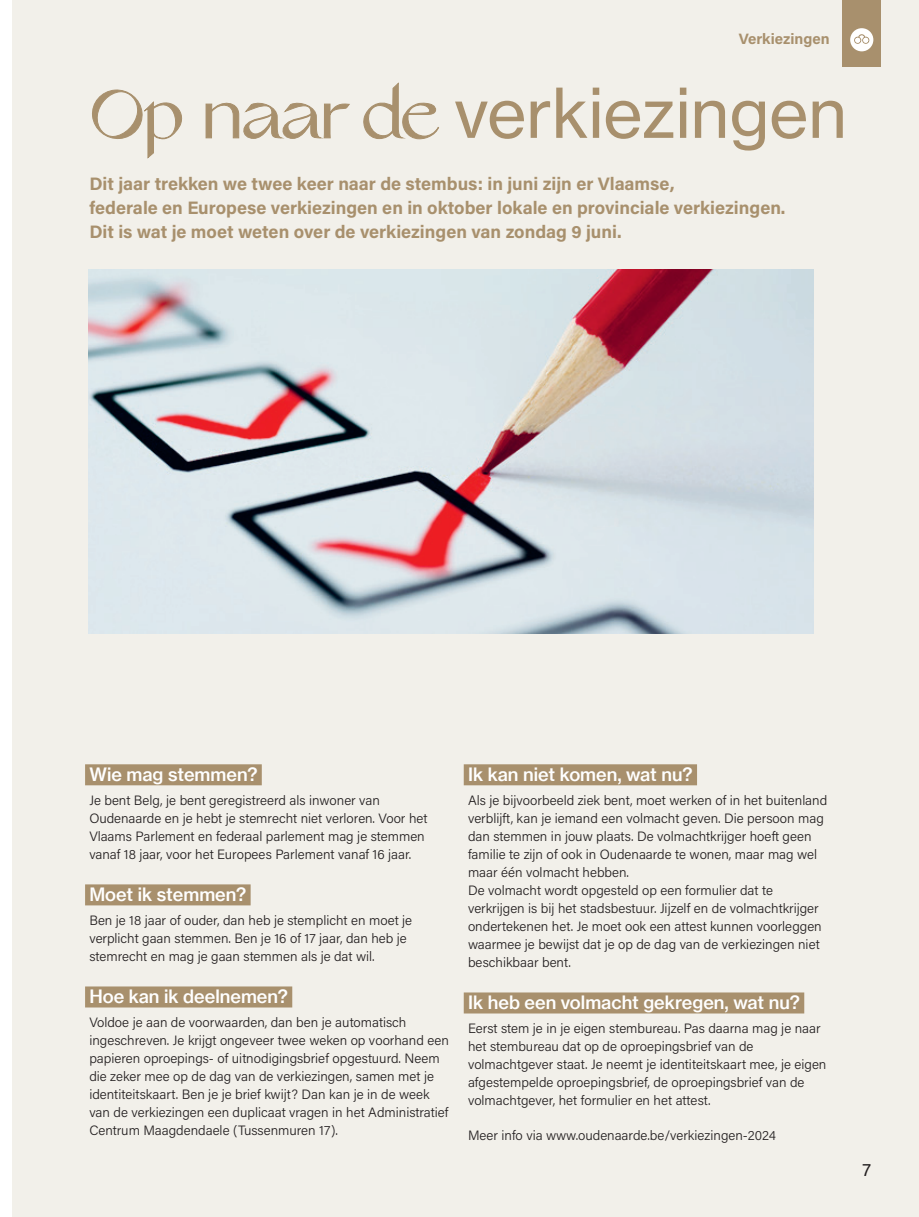
<style>
.page{position:relative;width:919px;height:1217px;background:#fff}
.page>*{position:absolute;margin:0;border:0;box-sizing:border-box;transform-origin:0 0}
.t1{font:67.5px "N Haas Grotesk TX Pro 55 Rg";color:#a8906d}
.t2{font:700 18px/24px "Acumin Pro";color:#a8906d}
.t3{font:18px "N Haas Grotesk TX Pro 65 Md";color:#fff}
.t4{font:18px "Acumin Variable Concept";color:#231f20}
.t5{font:700 15px "Acumin Pro";color:#a8906d}
.t6{font:300 13.5px/18px "Acumin Pro";color:#231f20}
.s1{font-family:"Grand Slang"}
</style>
<div class="page">
<div style="left:13px;top:0;width:905px;height:1216px;background:#f2f0ea"></div>
<div style="left:842px;top:0;width:39px;height:67px;background:#a8906d"></div>
<svg style="left:850px;top:28px;width:23px;height:23px"></svg>
<div style="left:85px;top:764px;width:177px;height:21px;background:#a8906d"></div>
<div style="left:85px;top:884px;width:165px;height:21px;background:#a8906d"></div>
<div style="left:85px;top:986px;width:207px;height:21px;background:#a8906d"></div>
<div style="left:463px;top:764px;width:234px;height:21px;background:#a8906d"></div>
<div style="left:463px;top:992px;width:341px;height:21px;background:#a8906d"></div>
<img style="left:89px;top:269px;width:724px;height:364px">
<p class="t5" style="left:738px;top:28px;width:92px">Verkiezingen</p>
<h1 class="t1" style="left:89px;top:72px;width:759px"><span class="s1">Op naar de</span> verkiezingen</h1>
<h2 class="t2" style="left:89px;top:171px;width:697px">Dit jaar trekken we twee keer naar de stembus: in juni zijn er Vlaamse,<br>federale en Europese verkiezingen en in oktober lokale en provinciale verkiezingen.<br>Dit is wat je moet weten over de verkiezingen van zondag 9 juni.</h2>
<h2 class="t3" style="left:89px;top:763px;width:170px">Wie mag stemmen?</h2>
<p class="t6" style="left:89px;top:790px;width:340px">Je bent Belg, je bent geregistreerd als inwoner van Oudenaarde en je hebt je stemrecht niet verloren. Voor het Vlaams Parlement en federaal parlement mag je stemmen vanaf 18 jaar, voor het Europees Parlement vanaf 16 jaar.</p>
<h2 class="t3" style="left:89px;top:883px;width:158px">Moet ik stemmen?</h2>
<p class="t6" style="left:89px;top:910px;width:324px">Ben je 18 jaar of ouder, dan heb je stemplicht en moet je verplicht gaan stemmen. Ben je 16 of 17 jaar, dan heb je stemrecht en mag je gaan stemmen als je dat wil.</p>
<h2 class="t3" style="left:89px;top:985px;width:200px">Hoe kan ik deelnemen?</h2>
<p class="t6" style="left:89px;top:1012px;width:361px">Voldoe je aan de voorwaarden, dan ben je automatisch ingeschreven. Je krijgt ongeveer twee weken op voorhand een papieren oproepings- of uitnodigingsbrief opgestuurd. Neem die zeker mee op de dag van de verkiezingen, samen met je identiteitskaart. Ben je je brief kwijt? Dan kan je in de week van de verkiezingen een duplicaat vragen in het Administratief Centrum Maagdendaele (Tussenmuren 17).</p>
<h2 class="t3" style="left:468px;top:763px;width:226px">Ik kan niet komen, wat nu?</h2>
<p class="t6" style="left:468px;top:790px;width:361px">Als je bijvoorbeeld ziek bent, moet werken of in het buitenland verblijft, kan je iemand een volmacht geven. Die persoon mag dan stemmen in jouw plaats. De volmachtkrijger hoeft geen familie te zijn of ook in Oudenaarde te wonen, maar mag wel maar één volmacht hebben.<br>De volmacht wordt opgesteld op een formulier dat te verkrijgen is bij het stadsbestuur. Jijzelf en de volmachtkrijger ondertekenen het. Je moet ook een attest kunnen voorleggen waarmee je bewijst dat je op de dag van de verkiezingen niet beschikbaar bent.</p>
<h2 class="t3" style="left:468px;top:991px;width:333px">Ik heb een volmacht gekregen, wat nu?</h2>
<p class="t6" style="left:468px;top:1018px;width:360px">Eerst stem je in je eigen stembureau. Pas daarna mag je naar het stembureau dat op de oproepingsbrief van de volmachtgever staat. Je neemt je identiteitskaart mee, je eigen afgestempelde oproepingsbrief, de oproepingsbrief van de volmachtgever, het formulier en het attest.</p>
<p class="t6" style="left:468px;top:1125px;width:309px">Meer info via www.oudenaarde.be/verkiezingen-2024</p>
<h2 class="t4" style="left:862px;top:1156px;width:10px">7</h2>
</div>
